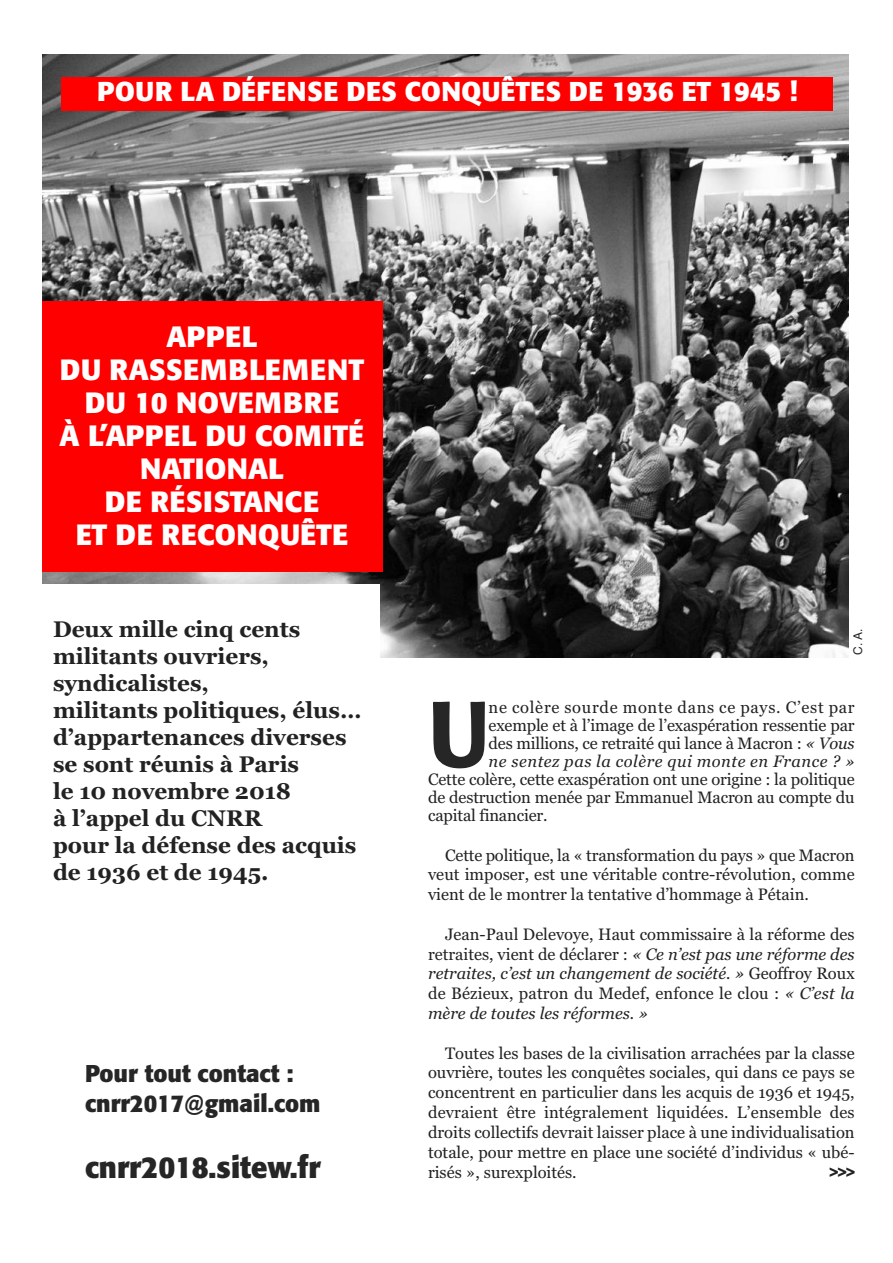
<style>
.page{position:relative;width:893px;height:1263px;background:#fff}
.page>*{position:absolute;margin:0;border:0;box-sizing:border-box;transform-origin:0 0}
.t1{font:500 92.25px "Formata";color:#272627}
.t2{font:700 30px "Formata";color:#272627}
.t3{font:700 29.1px/33px "Formata";letter-spacing:.02em;color:#fff;text-align:center}
.t4{font:700 27px "Formata";color:#fff}
.t5{font:700 24px/30.2px "Formata";color:#272627}
.t6{font:700 22.5px/27px "Georgia";color:#222}
.t7{font:16.5px/19.8px "Georgia";color:#222;text-align:justify}
.t8{font:500 condensed 16.5px "Formata";color:#222}
.t9{font:12px "Helvetica";color:#272627}
.s1{font-style:italic}
</style>
<div class="page">
<img style="left:43px;top:54px;width:806px;height:603px">
<div style="left:62px;top:78px;width:771px;height:33px;background:#f00"></div>
<div style="left:40px;top:584px;width:340px;height:402px;background:#fff"></div>
<div style="left:42px;top:302px;width:340px;height:270px;background:#f00"></div>
<h3 class="t4" style="left:97px;top:80px;width:702px">POUR LA DÉFENSE DES CONQUÊTES DE 1936 ET 1945 !</h3>
<h3 class="t3" style="left:60px;top:323px;width:306px">APPEL<br>DU RASSEMBLEMENT<br>DU 10 NOVEMBRE<br>À L’APPEL DU COMITÉ<br>NATIONAL<br>DE RÉSISTANCE<br>ET DE RECONQUÊTE</h3>
<h3 class="t6" style="left:53px;top:615px;width:310px">Deux mille cinq cents militants ouvriers, syndicalistes,<br>militants politiques, élus… d’appartenances diverses se sont réunis à Paris<br>le 10 novembre 2018<br>à l’appel du CNRR<br>pour la défense des acquis de 1936 et de 1945.</h3>
<h3 class="t5" style="left:85px;top:1061px;width:237px">Pour tout contact : cnrr2017@gmail.com</h3>
<h2 class="t2" style="left:85px;top:1154px;width:237px">cnrr2018.sitew.fr</h2>
<p class="t9" style="left:851px;top:655px;width:28px;rotate:-90deg">C. A.</p>
<h1 class="t1" style="left:428px;top:695px;width:63px">U</h1>
<p class="t7" style="left:489px;top:698px;width:368px;line-height:18px">ne colère sourde monte dans ce pays. C’est par exemple et à l’image de l’exaspération ressentie par des millions, ce retraité qui lance à Macron : <span class="s1">« Vous ne sentez pas la colère qui monte en France ? »</span></p>
<p class="t7" style="left:428px;top:770px;width:428px;line-height:18px">Cette colère, cette exaspération ont une origine : la politique de destruction menée par Emmanuel Macron au compte du capital financier.</p>
<p class="t7" style="left:428px;top:845px;width:428px;text-indent:17px">Cette politique, la « transformation du pays » que Macron veut imposer, est une véritable contre-révolution, comme vient de le montrer la tentative d’hommage à Pétain.</p>
<p class="t7" style="left:428px;top:924px;width:428px;text-indent:17px">Jean-Paul Delevoye, Haut commissaire à la réforme des retraites, vient de déclarer : <span class="s1">« Ce n’est pas une réforme des retraites, c’est un changement de société. »</span> Geoffroy Roux de Bézieux, patron du Medef, enfonce le clou : <span class="s1">« C’est la mère de toutes les réformes. »</span></p>
<p class="t7" style="left:428px;top:1043px;width:428px;text-indent:17px">Toutes les bases de la civilisation arrachées par la classe ouvrière, toutes les conquêtes sociales, qui dans ce pays se concentrent en particulier dans les acquis de 1936 et 1945, devraient être intégralement liquidées. L’ensemble des droits collectifs devrait laisser place à une individualisation totale, pour mettre en place une société d’individus « ubé&shy;risés », surexploités.</p>
<p class="t8" style="left:830px;top:1165px;width:26px">&gt;&gt;&gt;</p>
</div>
